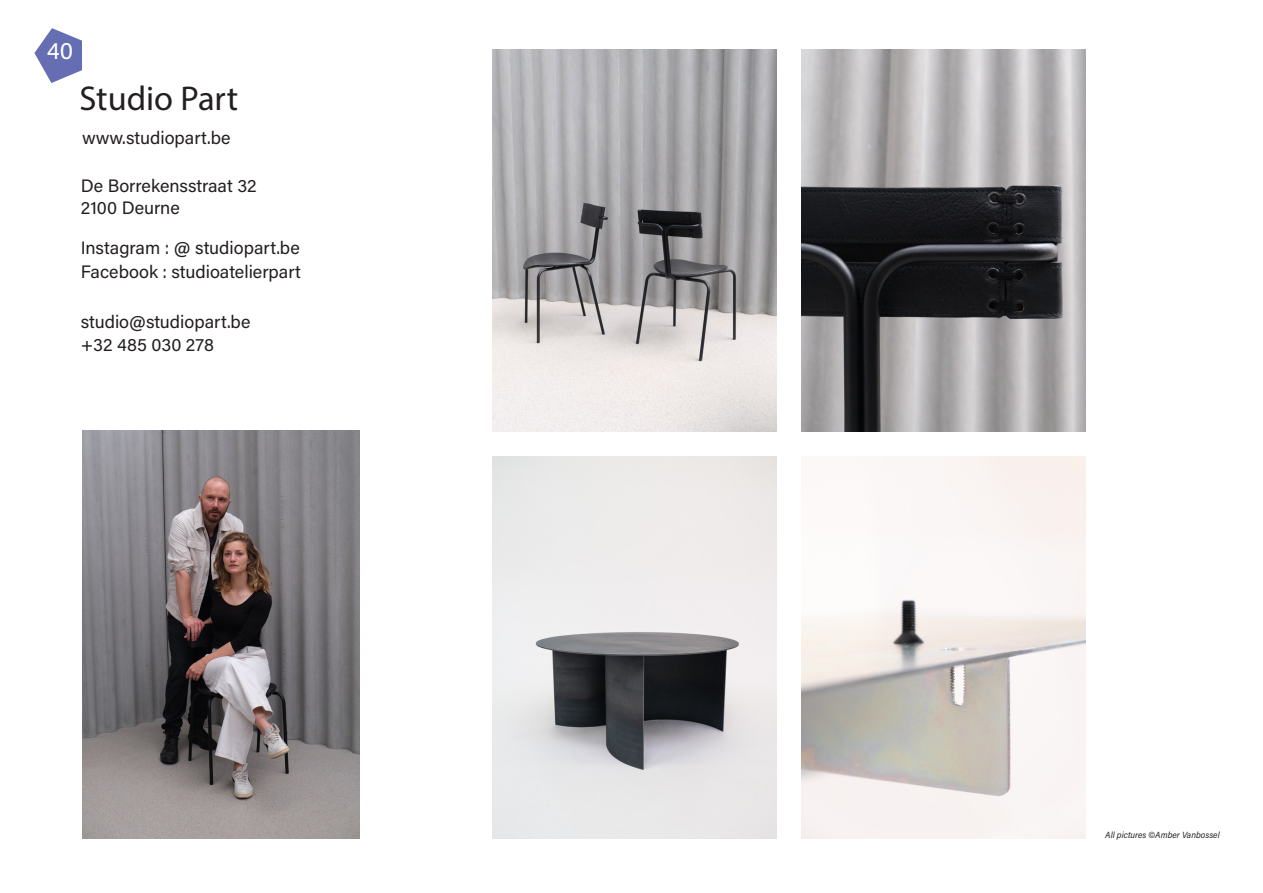
<style>
.page{position:relative;width:1263px;height:893px;background:#fff}
.page>*{position:absolute;margin:0;border:0;box-sizing:border-box;transform-origin:0 0}
.t1{font:34.5px "Myriad Pro";color:#231f20}
.numéro{font:24px "Acumin Pro";color:#fff}
.t2{font:18px "Acumin Pro";color:#231f20}
.légende_en_forme{font:italic 9px "Acumin Pro Semi Cond";color:#231f20}
</style>
<div class="page">
<svg style="left:34px;top:28px;width:48px;height:55px"></svg>
<img style="left:82px;top:430px;width:278px;height:409px">
<img style="left:493px;top:50px;width:283px;height:382px">
<img style="left:802px;top:50px;width:283px;height:382px">
<img style="left:802px;top:457px;width:283px;height:382px">
<img style="left:493px;top:457px;width:283px;height:382px">
<p class="numéro" style="left:47px;top:34px;width:28px">40</p>
<p class="t1" style="left:79px;top:77px;width:160px">Studio Part</p>
<p class="t2" style="left:82px;top:125px;width:150px">www.studiopart.be</p>
<p class="t2" style="left:81px;top:173px;width:177px">De Borrekensstraat 32</p>
<p class="t2" style="left:81px;top:195px;width:101px">2100 Deurne</p>
<p class="t2" style="left:81px;top:235px;width:220px">Instagram : @ studiopart.be</p>
<p class="t2" style="left:81px;top:260px;width:222px">Facebook : studioatelierpart</p>
<p class="t2" style="left:81px;top:309px;width:171px">studio@studiopart.be</p>
<p class="t2" style="left:81px;top:332px;width:135px">+32 485 030 278</p>
<p class="légende_en_forme" style="left:1105px;top:829px;width:116px">All pictures ©Amber Vanbossel</p>
</div>
